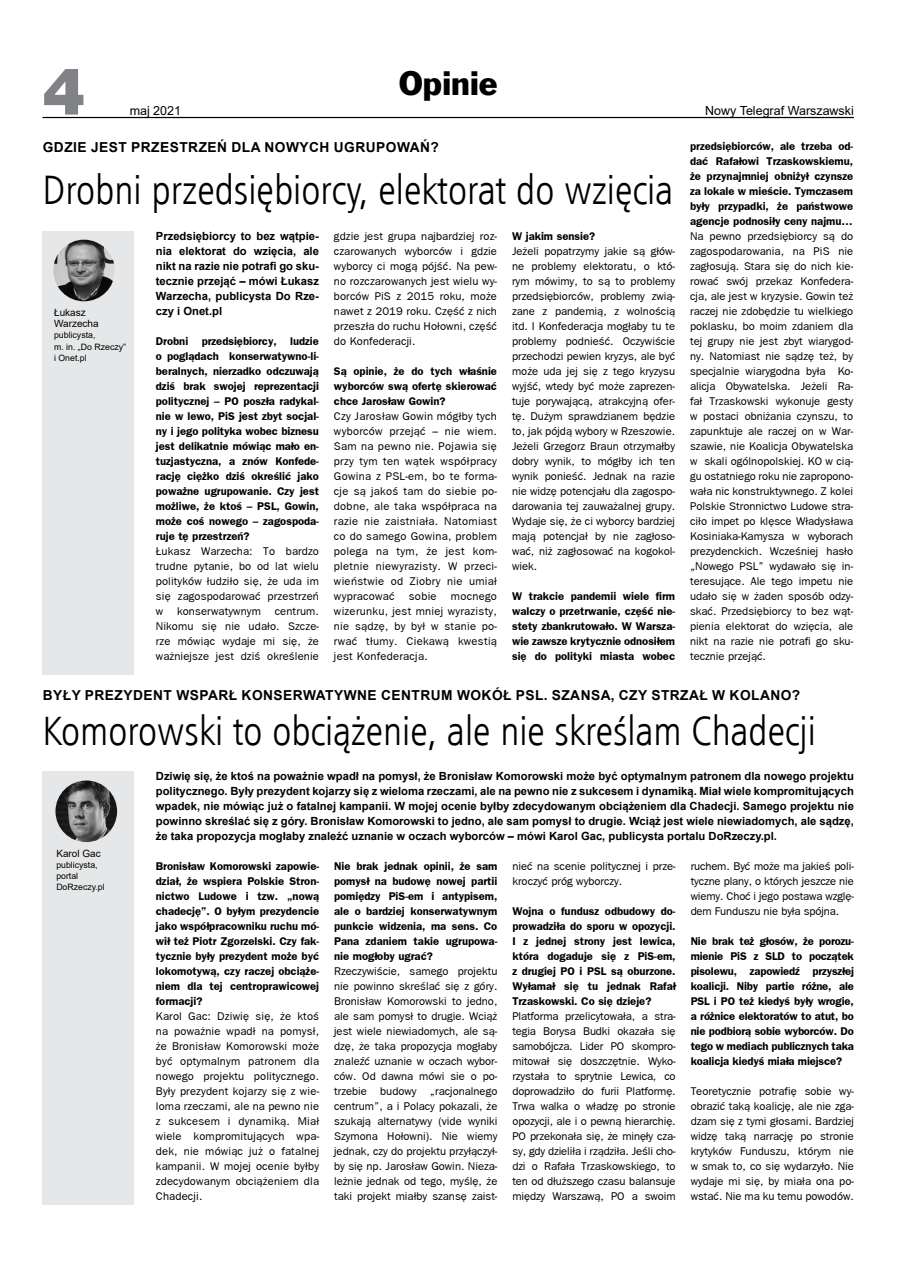
<style>
.page{position:relative;width:900px;height:1276px;background:#fff}
.page>*{position:absolute;margin:0;border:0;box-sizing:border-box;transform-origin:0 0}
.t1{font:65px "Swis 721 Blk EU";color:#808285}
.t2{font:41.25px "Humnst 777 Lt Cn EU";color:#000}
.t3{font:41px "Humnst 777 Lt Cn EU";color:#000}
.t4{font:31px "Frank Goth EU";color:#000}
.t5{font:700 13.75px "Arial";letter-spacing:.035em;color:#000}
.t6{font:12.5px "Arial";color:#000}
.t7{font:11.25px/15px "Frankfurt Gothic";color:#000;text-align:justify}
.t8{font:700 11.25px/15px "Frankfurt Gothic";color:#000;text-align:justify}
.t9{font:700 11.25px/15px "Arial";color:#000;text-align:justify}
.t10{font:10px/11.2px "Arial";color:#000}
.t11{font:8.75px/11.2px "Arial";color:#000}
</style>
<div class="page">
<hr style="left:43px;top:117px;width:811px;height:1px;background:#000">
<div style="left:43px;top:232px;width:91px;height:443px;background:#e6e7e8"></div>
<div style="left:43px;top:771px;width:91px;height:434px;background:#e6e7e8"></div>
<img style="left:53px;top:240px;width:62px;height:61px;border-radius:31px">
<img style="left:55px;top:780px;width:62px;height:62px;border-radius:31px">
<h1 class="t1" style="left:43px;top:50px;width:44px">4</h1>
<h3 class="t4" style="left:399px;top:64px;width:100px">Opinie</h3>
<p class="t6" style="left:130px;top:102px;width:53px">maj 2021</p>
<p class="t6" style="left:705px;top:102px;width:150px">Nowy Telegraf Warszawski</p>
<p class="t5" style="left:43px;top:137px;width:20px">Gdzie</p>
<p class="t5" style="left:91px;top:137px;width:10px">jest</p>
<p class="t5" style="left:131px;top:137px;width:11px">przestrze</p>
<p class="t5" style="left:217px;top:137px;width:60px">ń dl a now</p>
<p class="t5" style="left:300px;top:137px;width:89px">ych ugrupow</p>
<p class="t5" style="left:410px;top:137px;width:30px">ań?</p>
<h2 class="t2" style="left:43px;top:164px;width:632px">Drobni przedsiębiorcy, elektorat do wzięcia</h2>
<p class="t10" style="left:54px;top:307px;width:46px">Łukasz<br>Warzecha</p>
<p class="t11" style="left:54px;top:330px;width:73px">publicysta,<br>m. in. „Do Rzeczy” i Onet.pl</p>
<p class="t9" style="left:156px;top:229px;width:165px">Przedsiębiorcy to bez wątpie&shy;nia elektorat do wzięcia, ale nikt na razie nie potrafi go sku&shy;tecznie przejąć – mówi Łukasz Warzecha, publicysta Do Rze&shy;czy i Onet.pl</p>
<p class="t8" style="left:156px;top:334px;width:165px">Drobni przedsiębiorcy, ludzie o poglądach konserwatywno-li&shy;beralnych, nierzadko odczuwają dziś brak swojej reprezentacji politycznej – PO poszła radykal&shy;nie w lewo, PiS jest zbyt socjal&shy;ny i jego polityka wobec biznesu jest delikatnie mówiąc mało en&shy;tuzjastyczna, a znów Konfede&shy;rację ciężko dziś określić jako poważne ugrupowanie. Czy jest możliwe, że ktoś – PSL, Gowin, może coś nowego – zagospoda&shy;ruje tę przestrzeń?</p>
<p class="t7" style="left:156px;top:544px;width:165px">Łukasz Warzecha: To bardzo trudne pytanie, bo od lat wielu polityków łudziło się, że uda im się zagospodarować przestrzeń w konserwatywnym centrum.<br>Nikomu się nie udało. Szcze&shy;rze mówiąc wydaje mi się, że ważniejsze jest dziś określenie</p>
<p class="t7" style="left:334px;top:228px;width:165px">gdzie jest grupa najbardziej roz&shy;czarowanych wyborców i gdzie wyborcy ci mogą pójść. Na pew&shy;no rozczarowanych jest wielu wy&shy;borców PiS z 2015 roku, może nawet z 2019 roku. Część z nich przeszła do ruchu Hołowni, część do Konfederacji.</p>
<p class="t8" style="left:334px;top:363px;width:165px">Są opinie, że do tych właśnie wyborców swą ofertę skierować chce Jarosław Gowin?</p>
<p class="t7" style="left:334px;top:408px;width:165px">Czy Jarosław Gowin mógłby tych wyborców przejąć – nie wiem.<br>Sam na pewno nie. Pojawia się przy tym ten wątek współpracy Gowina z PSL-em, bo te forma&shy;cje są jakoś tam do siebie po&shy;dobne, ale taka współpraca na razie nie zaistniała. Natomiast co do samego Gowina, problem polega na tym, że jest kom&shy;pletnie niewyrazisty. W przeci&shy;wieństwie od Ziobry nie umiał wypracować</p>
<p class="t7" style="left:409px;top:588px;width:29px">sobie</p>
<p class="t7" style="left:334px;top:588px;width:165px;text-indent:117px">mocnego wizerunku, jest mniej wyrazisty, nie sądzę, by był w stanie po&shy;rwać tłumy. Ciekawą kwestią jest Konfederacja.</p>
<p class="t8" style="left:512px;top:228px;width:85px">W jakim sensie?</p>
<p class="t7" style="left:512px;top:243px;width:165px">Jeżeli popatrzymy jakie są głów&shy;ne problemy elektoratu, o któ&shy;rym mówimy, to są to problemy przedsiębiorców, problemy zwią&shy;zane z pandemią, z wolnością itd. I Konfederacja mogłaby tu te problemy podnieść. Oczywiście przechodzi pewien kryzys, ale być może uda jej się z tego kryzysu wyjść, wtedy być może zaprezen&shy;tuje porywającą, atrakcyjną ofer&shy;tę. Dużym sprawdzianem będzie to, jak pójdą wybory w Rzeszowie.<br>Jeżeli Grzegorz Braun otrzymałby dobry wynik, to mógłby ich ten wynik ponieść. Jednak na razie nie widzę potencjału dla zagospo&shy;darowania tej zauważalnej grupy.<br>Wydaje się, że ci wyborcy bardziej mają potencjał by nie zagłoso&shy;wać, niż zagłosować na kogokol&shy;wiek.</p>
<p class="t8" style="left:512px;top:588px;width:165px">W trakcie pandemii wiele firm walczy o przetrwanie, część nie&shy;stety zbankrutowało. W Warsza&shy;wie zawsze krytycznie odnosiłem się do polityki miasta wobec</p>
<p class="t8" style="left:690px;top:138px;width:165px">przedsiębiorców, ale trzeba od&shy;dać Rafałowi Trzaskowskiemu, że przynajmniej obniżył czynsze za lokale w mieście. Tymczasem były przypadki, że państwowe agencje podnosiły ceny najmu…</p>
<p class="t7" style="left:690px;top:228px;width:165px">Na pewno przedsiębiorcy są do zagospodarowania, na PiS nie zagłosują. Stara się do nich kie&shy;rować swój przekaz Konfedera&shy;cja, ale jest w kryzysie. Gowin też raczej nie zdobędzie tu wielkiego poklasku, bo moim zdaniem dla tej grupy nie jest zbyt wiarygod&shy;ny. Natomiast nie sądzę też, by specjalnie wiarygodna była Ko&shy;alicja Obywatelska. Jeżeli Ra&shy;fał Trzaskowski wykonuje gesty w postaci obniżania czynszu, to zapunktuje ale raczej on w War&shy;szawie, nie Koalicja Obywatelska w skali ogólnopolskiej. KO w cią&shy;gu ostatniego roku nie zapropono&shy;wała nic konstruktywnego. Z kolei Polskie Stronnictwo Ludowe stra&shy;ciło impet po klęsce Władysława Kosiniaka-Kamysza w wyborach prezydenckich. Wcześniej hasło „Nowego PSL” wydawało się in&shy;teresujące. Ale tego impetu nie udało się w żaden sposób odzy&shy;skać. Przedsiębiorcy to bez wąt&shy;pienia elektorat do wzięcia, ale nikt na razie nie potrafi go sku&shy;tecznie przejąć.</p>
<p class="t5" style="left:43px;top:685px;width:53px">Były prez</p>
<p class="t5" style="left:124px;top:685px;width:21px">ydent</p>
<p class="t5" style="left:176px;top:685px;width:12px">wsp</p>
<p class="t5" style="left:208px;top:685px;width:56px">arł konserw</p>
<p class="t5" style="left:316px;top:685px;width:40px">atywne</p>
<p class="t5" style="left:381px;top:685px;width:11px">centr</p>
<p class="t5" style="left:431px;top:685px;width:231px">um wo kół PSL. Szansa, czy strz</p>
<p class="t5" style="left:689px;top:685px;width:113px">ał w kolano?</p>
<h3 class="t3" style="left:43px;top:706px;width:775px">Komorowski to obciążenie, ale nie skreślam Chadecji</h3>
<p class="t10" style="left:56px;top:847px;width:46px">Karol Gac</p>
<p class="t11" style="left:56px;top:859px;width:50px">publicysta, portal<br>DoRzeczy.pl</p>
<p class="t9" style="left:156px;top:769px;width:700px">Dziwię się, że ktoś na poważnie wpadł na pomysł, że Bronisław Komorowski może być optymalnym patronem dla nowego projektu politycznego. Były prezydent kojarzy się z wieloma rzeczami, ale na pewno nie z sukcesem i dynamiką. Miał wiele kompromitujących wpadek, nie mówiąc już o fatalnej kampanii. W mojej ocenie byłby zdecydowanym obciążeniem dla Chadecji. Samego projektu nie powinno skreślać się z góry. Bronisław Komorowski to jedno, ale sam pomysł to drugie. Wciąż jest wiele niewiadomych, ale sądzę, że taka propozycja mogłaby znaleźć uznanie w oczach wyborców – mówi Karol Gac, publicysta portalu DoRzeczy.pl.</p>
<p class="t8" style="left:156px;top:859px;width:165px">Bronisław Komorowski zapowie&shy;dział, że wspiera Polskie Stron&shy;nictwo Ludowe i tzw. „nową chadecję”. O byłym prezydencie jako współpracowniku ruchu mó&shy;wił też Piotr Zgorzelski. Czy fak&shy;tycznie były prezydent może być lokomotywą, czy raczej obciąże&shy;niem dla tej centroprawicowej formacji?</p>
<p class="t7" style="left:156px;top:1009px;width:165px">Karol Gac: Dziwię się, że ktoś na poważnie wpadł na pomysł, że Bronisław Komorowski może być optymalnym patronem dla nowego projektu politycznego.<br>Były prezydent kojarzy się z wie&shy;loma rzeczami, ale na pewno nie z sukcesem i dynamiką. Miał wiele kompromitujących wpa&shy;dek, nie mówiąc już o fatalnej kampanii. W mojej ocenie byłby zdecydowanym obciążeniem dla Chadecji.</p>
<p class="t7" style="left:691px;top:858px;width:165px">ruchem. Być może ma jakieś poli&shy;tyczne plany, o których jeszcze nie wiemy. Choć i jego postawa wzglę&shy;dem Funduszu nie była spójna.</p>
<p class="t8" style="left:691px;top:933px;width:165px">Nie brak też głosów, że porozu&shy;mienie PiS z SLD to początek pisolewu, zapowiedź przyszłej koalicji. Niby partie różne, ale PSL i PO też kiedyś były wrogie, a różnice elektoratów to atut, bo nie podbiorą sobie wyborców. Do tego w mediach publicznych taka koalicja kiedyś miała miejsce?</p>
<p class="t7" style="left:691px;top:1083px;width:165px">Teoretycznie potrafię sobie wy&shy;obrazić taką koalicję, ale nie zga&shy;dzam się z tymi głosami. Bardziej widzę taką narrację po stronie krytyków Funduszu, którym nie w smak to, co się wydarzyło. Nie wydaje mi się, by miała ona po&shy;wstać. Nie ma ku temu powodów.</p>
<p class="t7" style="left:512px;top:858px;width:165px">nieć na scenie politycznej i prze&shy;kroczyć próg wyborczy.</p>
<p class="t8" style="left:512px;top:903px;width:165px">Wojna o fundusz odbudowy do&shy;prowadziła do sporu w opozycji.<br>I z jednej strony jest lewica, która dogaduje się z PiS-em, z drugiej PO i PSL są oburzone.<br>Wyłamał się tu jednak Rafał Trzaskowski. Co się dzieje?</p>
<p class="t7" style="left:512px;top:1008px;width:165px">Platforma przelicytowała, a stra&shy;tegia Borysa Budki okazała się samobójcza. Lider PO skompro&shy;mitował się doszczętnie. Wyko&shy;rzystała to sprytnie Lewica, co doprowadziło do furii Platformę.<br>Trwa walka o władzę po stronie opozycji, ale i o pewną hierarchię.<br>PO przekonała się, że minęły cza&shy;sy, gdy dzieliła i rządziła. Jeśli cho&shy;dzi o Rafała Trzaskowskiego, to ten od dłuższego czasu balansuje między Warszawą, PO a swoim</p>
<p class="t8" style="left:334px;top:858px;width:165px">Nie brak jednak opinii, że sam pomysł na budowę nowej partii pomiędzy PiS-em i antypisem, ale o bardziej konserwatywnym punkcie widzenia, ma sens. Co Pana zdaniem takie ugrupowa&shy;nie mogłoby ugrać?</p>
<p class="t7" style="left:334px;top:963px;width:165px">Rzeczywiście, samego projektu nie powinno skreślać się z góry.<br>Bronisław Komorowski to jedno, ale sam pomysł to drugie. Wciąż jest wiele niewiadomych, ale są&shy;dzę, że taka propozycja mogłaby znaleźć uznanie w oczach wybor&shy;ców. Od dawna mówi sie o po&shy;trzebie budowy „racjonalnego centrum”, a i Polacy pokazali, że szukają alternatywy (vide wyniki Szymona Hołowni). Nie wiemy jednak, czy do projektu przyłączył&shy;by się np. Jarosław Gowin. Nieza&shy;leżnie jednak od tego, myślę, że taki projekt miałby szansę zaist-</p>
</div>
